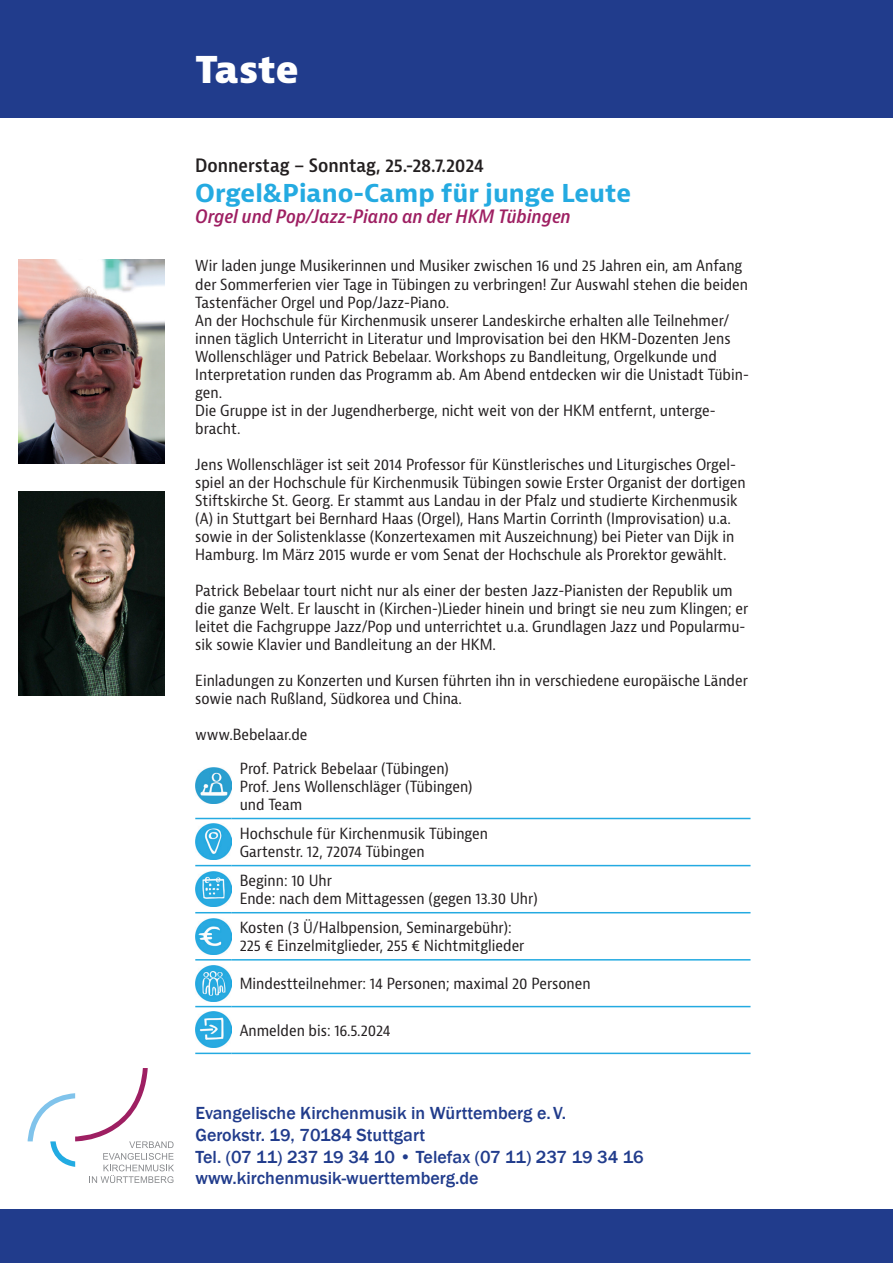
<style>
.page{position:relative;width:893px;height:1263px;background:#fff}
.page>*{position:absolute;margin:0;border:0;box-sizing:border-box;transform-origin:0 0}
.VB_Overhead{font:800 36px "Bernina Sans";letter-spacing:-.01em;color:#fff}
.ohne_Raster_links{font:700 24px "Bernina Sans";color:#24aae1}
.t1{font:500 18px/21.6px "Franklin Gothic";color:#213c8c}
.ohne_Raster_links-2{font:italic 600 condensed 18px "Bernina Sans";color:#9e1f62}
.ohne_Raster_links-3{font:600 condensed 18px "Bernina Sans";color:#231f20}
.Text{font:condensed 15px/18px "Bernina Sans";color:#231f20}
.s1{font-weight:400}
</style>
<div class="page">
<div style="left:0;top:0;width:893px;height:118px;background:#213c8c"></div>
<svg style="left:28px;top:1068px;width:146px;height:115px"></svg>
<div style="left:0;top:1209px;width:893px;height:54px;background:#213c8c"></div>
<img style="left:18px;top:259px;width:147px;height:204px">
<img style="left:18px;top:491px;width:147px;height:204px">
<hr style="left:195px;top:1052px;width:36px;height:2px;background:#24aae1">
<hr style="left:231px;top:1052px;width:519px;height:2px;background:#24aae1">
<hr style="left:195px;top:818px;width:36px;height:1px;background:#24aae1">
<hr style="left:231px;top:818px;width:519px;height:1px;background:#24aae1">
<hr style="left:195px;top:865px;width:36px;height:1px;background:#24aae1">
<hr style="left:231px;top:865px;width:519px;height:1px;background:#24aae1">
<hr style="left:195px;top:912px;width:36px;height:1px;background:#24aae1">
<hr style="left:231px;top:912px;width:519px;height:1px;background:#24aae1">
<hr style="left:195px;top:959px;width:36px;height:1px;background:#24aae1">
<hr style="left:231px;top:959px;width:519px;height:1px;background:#24aae1">
<hr style="left:195px;top:1006px;width:36px;height:1px;background:#24aae1">
<hr style="left:231px;top:1006px;width:519px;height:1px;background:#24aae1">
<img style="left:195px;top:768px;width:36px;height:36px">
<img style="left:195px;top:824px;width:36px;height:36px">
<img style="left:195px;top:871px;width:36px;height:36px">
<img style="left:195px;top:918px;width:36px;height:36px">
<img style="left:195px;top:965px;width:36px;height:36px">
<img style="left:195px;top:1012px;width:36px;height:36px">
<p class="VB_Overhead" style="left:195px;top:46px;width:105px">Taste</p>
<p class="ohne_Raster_links-3" style="left:195px;top:154px;width:290px">Donnerstag – Sonntag, 25.-28.7.2024</p>
<p class="ohne_Raster_links" style="left:195px;top:178px;width:437px">Orgel&amp;Piano-Camp für junge Leute</p>
<p class="ohne_Raster_links-2" style="left:195px;top:206px;width:377px">Orgel und Pop/Jazz-Piano an der HKM Tübingen</p>
<p class="Text" style="left:195px;top:257px;width:554px">Wir laden junge Musikerinnen und Musiker zwischen 16 und 25 Jahren ein, am Anfang der Sommerferien vier Tage in Tübingen zu verbringen! Zur Auswahl stehen die beiden<br>Tastenfächer Orgel und Pop/Jazz-Piano.</p>
<p class="Text" style="left:195px;top:311px;width:555px">An der Hochschule für Kirchenmusik unserer Landeskirche erhalten alle Teilnehmer/ innen täglich Unterricht in Literatur und Improvisation bei den HKM-Dozenten Jens Wollenschläger und Patrick Bebelaar. Workshops zu Bandleitung, Orgelkunde und Interpretation runden das Programm ab. Am Abend entdecken wir die Unistadt Tübin&shy;gen.</p>
<p class="Text" style="left:195px;top:401px;width:522px">Die Gruppe ist in der Jugendherberge, nicht weit von der HKM entfernt, unterge&shy;bracht.</p>
<p class="Text" style="left:195px;top:455px;width:552px">Jens Wollenschläger ist seit 2014 Professor für Künstlerisches und Liturgisches Orgel&shy;spiel an der Hochschule für Kirchenmusik Tübingen sowie Erster Organist der dortigen Stiftskirche St. Georg. Er stammt aus Landau in der Pfalz und studierte Kirchenmusik (A) in Stuttgart bei Bernhard Haas (Orgel), Hans Martin Corrinth (Improvisation) u.a. sowie in der Solistenklasse (Konzertexamen mit Auszeichnung) bei Pieter van Dijk in Hamburg. Im März 2015 wurde er vom Senat der Hochschule als Prorektor gewählt.</p>
<p class="Text" style="left:195px;top:581px;width:555px">Patrick Bebelaar tourt nicht nur als einer der besten Jazz-Pianisten der Republik um die ganze Welt. Er lauscht in (Kirchen-)Lieder hinein und bringt sie neu zum Klingen; er leitet die Fachgruppe Jazz/Pop und unterrichtet u.a. Grundlagen Jazz und Popularmu&shy;sik sowie Klavier und Bandleitung an der HKM.</p>
<p class="Text" style="left:195px;top:671px;width:554px">Einladungen zu Konzerten und Kursen führten ihn in verschiedene europäische Länder sowie nach Rußland, Südkorea und China.</p>
<p class="Text" style="left:195px;top:725px;width:114px">www.Bebelaar.de</p>
<p class="Text" style="left:240px;top:760px;width:211px">Prof. Patrick Bebelaar (Tübingen)</p>
<p class="Text" style="left:240px;top:778px;width:234px">Prof. Jens Wollenschläger (Tübingen)</p>
<p class="Text" style="left:240px;top:796px;width:64px">und Team</p>
<p class="Text" style="left:240px;top:825px;width:250px">Hochschule für Kirchenmusik Tübingen</p>
<p class="Text" style="left:240px;top:843px;width:186px">Gartenstr. 12, 72074 Tübingen</p>
<p class="Text" style="left:240px;top:872px;width:94px">Beginn: 10 Uhr</p>
<p class="Text" style="left:240px;top:890px;width:299px">Ende: nach dem Mittagessen (gegen 13.30 Uhr)</p>
<p class="Text" style="left:240px;top:919px;width:286px">Kosten (3 Ü/Halbpension, Seminargebühr):<br>225 € Einzelmitglieder, 255 € Nichtmitglieder</p>
<p class="Text" style="left:240px;top:975px;width:352px">Mindestteilnehmer: 14 Personen; maximal 20 Personen</p>
<p class="Text" style="left:240px;top:1022px;width:152px">Anmelden bis: 16.5.2024</p>
<p class="t1" style="left:195px;top:1103px;width:450px">Evangelische Kirchenmusik in Württemberg e.V.<br>Gerokstr. 19, 70184 Stuttgart<br>Tel. (07 11) 237 19 34 10 <span class="s1">•</span> Telefax (07 11) 237 19 34 16 www.kirchenmusik-wuerttemberg.de</p>
</div>
